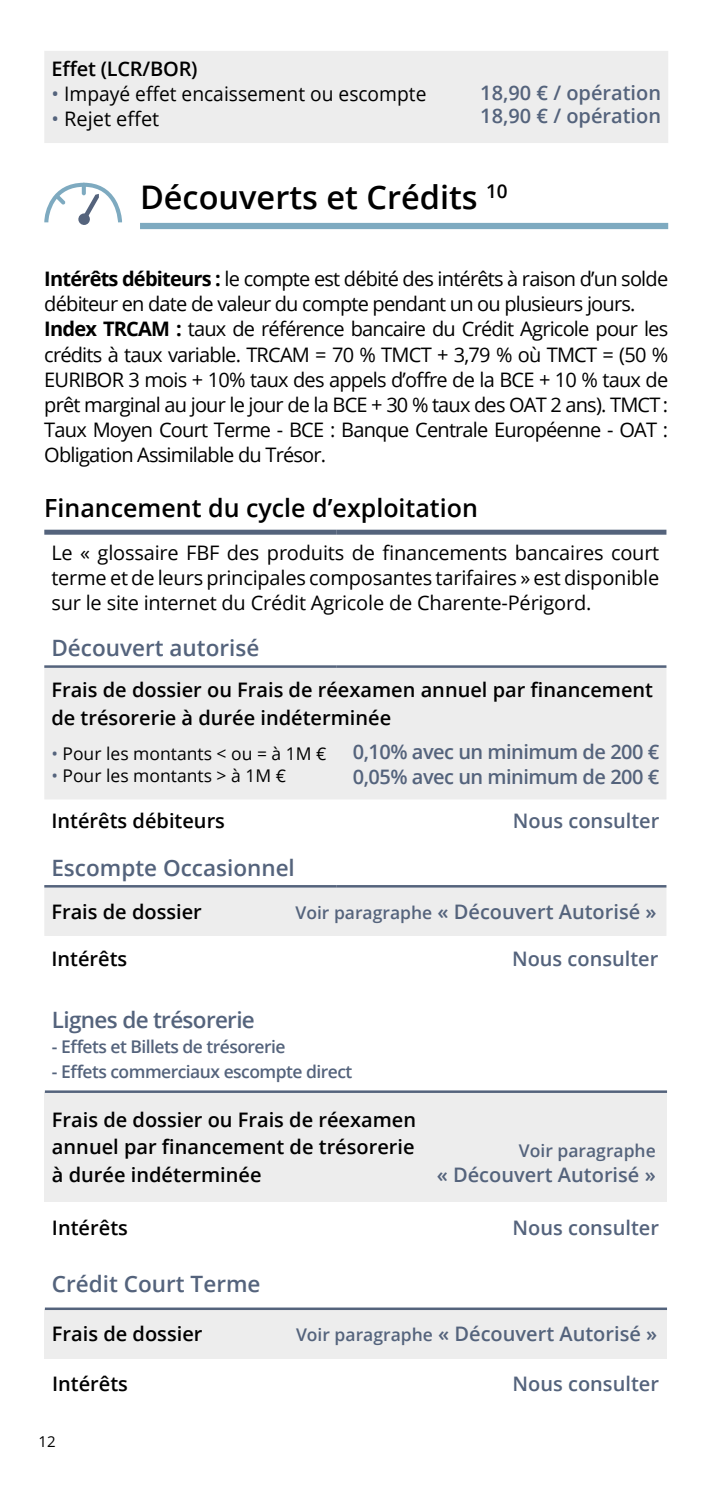
<style>
.page{position:relative;width:709px;height:1489px;background:#fff}
.page>*{position:absolute;margin:0;border:0;box-sizing:border-box;transform-origin:0 0}
.t1{font:600 32.5px "Open Sans";color:#000}
.t2{font:600 25px "Open Sans";color:#000}
.t3{font:600 22.5px "Open Sans";color:#54637c}
.t4{font:600 22.5px "Open Sans";letter-spacing:-.03em;color:#54637c}
.t5{font:20px/25px "Open Sans";letter-spacing:-.04em;color:#000}
.t6{font:600 20px/27.5px "Open Sans";color:#000}
.t7{font:600 20px/22.5px "Open Sans";color:#54637c}
.t8{font:600 20px/25px "Open Sans";letter-spacing:-.025em;color:#54637c}
.t9{font:20px "Open Sans";color:#000;scale:.96 1}
.t10{font:20px "Open Sans";color:#000}
.t11{font:600 17.5px "Open Sans";letter-spacing:-.03em;color:#54637c}
.t12{font:17.5px "Open Sans";color:#000}
.t13{font:600 17.5px "Open Sans";color:#54637c}
.t14{font:15px "Open Sans";color:#000}
.s1{color:#54637c}
.s2{font-weight:700}
.s3{font-size:17.5px}
</style>
<div class="page">
<svg style="left:78px;top:213px;width:12px;height:12px"></svg>
<svg style="left:44px;top:183px;width:78px;height:39px"></svg>
<svg style="left:82px;top:183px;width:4px;height:12px"></svg>
<div style="left:140px;top:223px;width:528px;height:6px;background:#7eaac0"></div>
<div style="left:44px;top:51px;width:624px;height:92px;background:#ededed"></div>
<svg style="left:44px;top:667px;width:622px;height:268px;fill:#ededed"></svg>
<div style="left:44px;top:529px;width:293px;height:5px;background:#54637c"></div>
<div style="left:337px;top:529px;width:329px;height:5px;background:#54637c"></div>
<hr style="left:44px;top:665px;width:293px;height:2px;background:#54637c">
<hr style="left:337px;top:665px;width:329px;height:2px;background:#54637c">
<hr style="left:44px;top:885px;width:293px;height:2px;background:#54637c">
<hr style="left:337px;top:885px;width:329px;height:2px;background:#54637c">
<div style="left:45px;top:1308px;width:622px;height:50px;background:#ededed"></div>
<hr style="left:45px;top:1307px;width:622px;height:2px;background:#54637c">
<div style="left:45px;top:1091px;width:622px;height:110px;background:#ededed"></div>
<hr style="left:45px;top:1090px;width:622px;height:2px;background:#54637c">
<p class="t6" style="left:51px;top:55px;width:148px">Effet (LCR/BOR)</p>
<p class="t9" style="left:51px;top:80px;width:392px"><span class="s1">•</span> Impayé effet encaissement ou escompte</p>
<p class="t10" style="left:51px;top:105px;width:109px"><span class="s1">•</span> Rejet effet</p>
<p class="t7" style="left:480px;top:81px;width:182px">18,90 € / opération<br>18,90 € / opération</p>
<h1 class="t1" style="left:140px;top:175px;width:369px">Découverts et Crédits <sup>10</sup></h1>
<p class="t5" style="left:44px;top:266px;width:625px"><span class="s2">Intérêts débiteurs :</span> le compte est débité des intérêts à raison d’un solde débiteur en date de valeur du compte pendant un ou plusieurs jours.<br><span class="s2">Index TRCAM :</span> taux de référence bancaire du Crédit Agricole pour les crédits à taux variable. TRCAM = 70 % TMCT + 3,79 % où TMCT = (50 % EURIBOR 3 mois + 10% taux des appels d’offre de la BCE + 10 % taux de prêt marginal au jour le jour de la BCE + 30 % taux des OAT 2 ans). TMCT :<br>Taux Moyen Court Terme - BCE : Banque Centrale Européenne - OAT :<br>Obligation Assimilable du Trésor.</p>
<p class="t2" style="left:44px;top:491px;width:435px">Financement du cycle d’exploitation</p>
<p class="t5" style="left:51px;top:540px;width:609px;text-align:justify">Le « glossaire FBF des produits de financements bancaires court terme et de leurs principales composantes tarifaires » est disponible sur le site internet du Crédit Agricole de Charente-Périgord.</p>
<p class="t3" style="left:51px;top:632px;width:209px">Découvert autorisé</p>
<p class="t6" style="left:51px;top:675px;width:603px">Frais de dossier ou Frais de réexamen annuel par financement de trésorerie à durée indéterminée</p>
<p class="t12" style="left:51px;top:741px;width:277px"><span class="s1">•</span> Pour les montants &lt; ou = à 1M €</p>
<p class="t12" style="left:51px;top:763px;width:236px"><span class="s1">•</span> Pour les montants &gt; à 1M €</p>
<p class="t8" style="left:353px;top:739px;width:308px">0,10% avec un minimum de 200 €<br>0,05% avec un minimum de 200 €</p>
<p class="t6" style="left:51px;top:807px;width:175px">Intérêts débiteurs</p>
<p class="t7" style="left:513px;top:809px;width:148px">Nous consulter</p>
<p class="t3" style="left:51px;top:852px;width:245px">Escompte Occasionnel</p>
<p class="t6" style="left:51px;top:897px;width:152px">Frais de dossier</p>
<p class="t7" style="left:295px;top:899px;width:363px"><span class="s3">Voir paragraphe</span> « Découvert Autorisé »</p>
<p class="t6" style="left:51px;top:944px;width:77px">Intérêts</p>
<p class="t7" style="left:512px;top:947px;width:148px">Nous consulter</p>
<p class="t4" style="left:52px;top:1004px;width:204px">Lignes de trésorerie</p>
<p class="t11" style="left:52px;top:1034px;width:235px">- Effets et Billets de trésorerie</p>
<p class="t11" style="left:52px;top:1059px;width:302px">- Effets commerciaux escompte direct</p>
<p class="t6" style="left:52px;top:1105px;width:365px;text-align:justify">Frais de dossier ou Frais de réexamen annuel par financement de trésorerie à durée indéterminée</p>
<p class="t6" style="left:52px;top:1213px;width:77px">Intérêts</p>
<p class="t7" style="left:512px;top:1215px;width:148px">Nous consulter</p>
<p class="t13" style="left:519px;top:1138px;width:138px">Voir paragraphe</p>
<p class="t7" style="left:436px;top:1162px;width:221px">« Découvert Autorisé »</p>
<p class="t3" style="left:52px;top:1267px;width:210px">Crédit Court Terme</p>
<p class="t6" style="left:52px;top:1319px;width:152px">Frais de dossier</p>
<p class="t7" style="left:296px;top:1322px;width:363px"><span class="s3">Voir paragraphe</span> « Découvert Autorisé »</p>
<p class="t6" style="left:52px;top:1369px;width:77px">Intérêts</p>
<p class="t7" style="left:512px;top:1371px;width:148px">Nous consulter</p>
<p class="t14" style="left:39px;top:1431px;width:19px">12</p>
</div>
